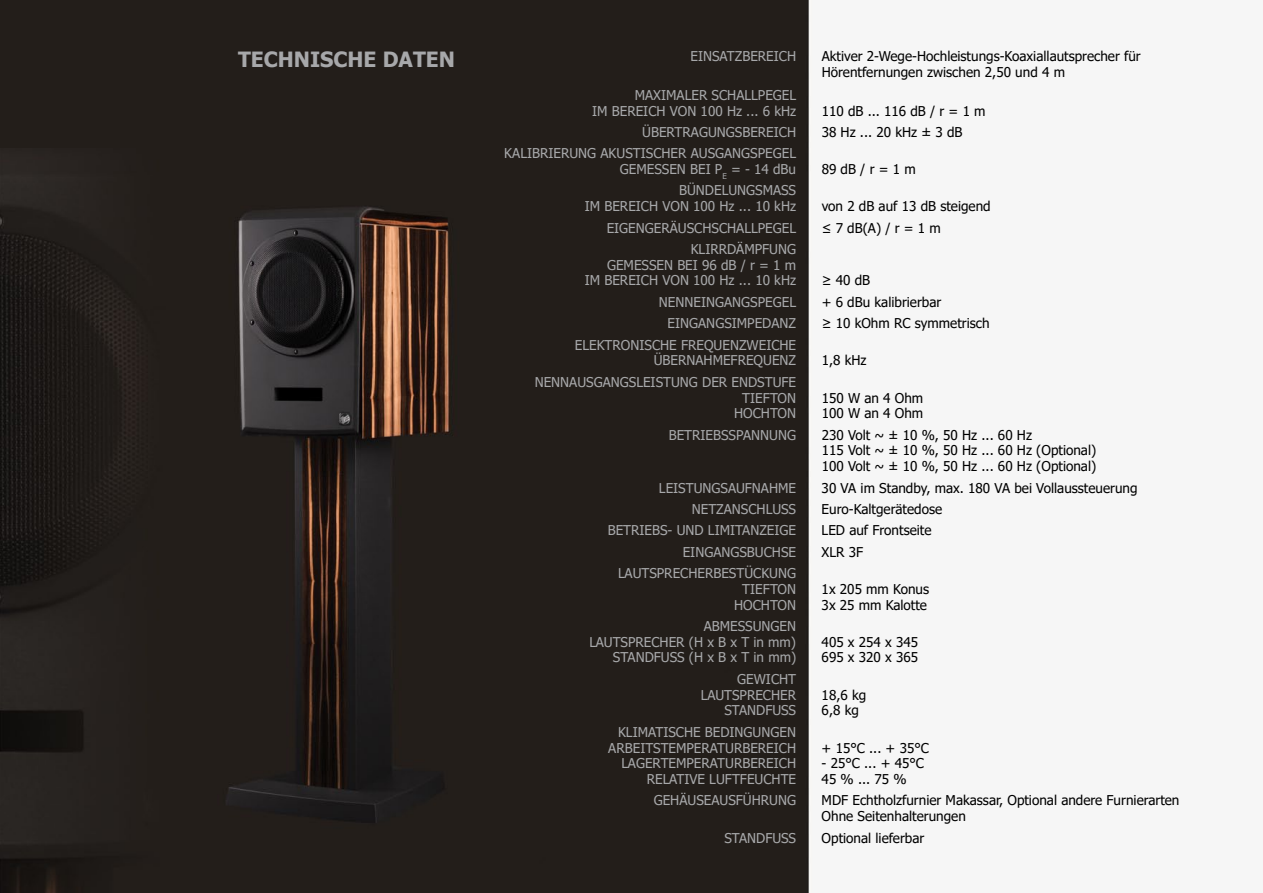
<style>
.page{position:relative;width:1263px;height:893px;background:#fff}
.page>*{position:absolute;margin:0;border:0;box-sizing:border-box;transform-origin:0 0}
.t1{font:700 21px "Tahoma";color:#a7a8aa}
.t2{font:13.5px/15.8px "Tahoma";color:#a7a8aa;text-align:right}
.t3{font:13.5px/15.8px "Tahoma";color:#000}
</style>
<div class="page">
<img style="left:0;top:0;width:812px;height:893px">
<h1 class="t1" style="left:238px;top:45px;width:218px">TECHNISCHE DATEN</h1>
<p class="t2" style="left:691px;top:49px;width:107px">EINSATZBEREICH</p>
<p class="t3" style="left:822px;top:49px;width:321px">AKTIVER 2-WEGE-HOCHLEISTUNGS-KOAXIALLAUTSPRECHER FÜR<br>HÖRENTFERNUNGEN ZWISCHEN 2,50 UND 4 M</p>
<p class="t2" style="left:635px;top:88px;width:41px">MAXIMALER</p>
<p class="t2" style="left:592px;top:88px;width:205px;text-align:left;text-indent:119px">SCHALLPEGEL<br>IM BEREICH VON 100 HZ ... 6 KHZ</p>
<p class="t3" style="left:822px;top:103px;width:165px">110 DB ... 116 DB / R = 1 M</p>
<p class="t2" style="left:642px;top:125px;width:155px">ÜBERTRAGUNGSBEREICH</p>
<p class="t3" style="left:822px;top:125px;width:141px">38 HZ ... 20 KHZ ± 3 DB</p>
<p class="t2" style="left:504px;top:146px;width:167px">KALIBRIERUNG AKUSTISCHER</p>
<p class="t2" style="left:691px;top:146px;width:60px">AUSGANGSPEGEL</p>
<p class="t2" style="left:620px;top:162px;width:18px">GEMESSE</p>
<p class="t2" style="left:677px;top:162px;width:121px">N BEI P<sub>E</sub> = - 14 DBU</p>
<p class="t3" style="left:822px;top:162px;width:96px">89 DB / R = 1 M</p>
<p class="t2" style="left:585px;top:183px;width:213px;text-align:left;text-indent:94px">BÜ NDELUNGSMASS<br>IM BEREICH VON 100 HZ ... 10 KHZ</p>
<p class="t3" style="left:822px;top:199px;width:170px">VON 2 DB AUF 13 DB STEIGEND</p>
<p class="t2" style="left:607px;top:221px;width:130px">EIGENGERÄUSCHSCHALLPEGEL</p>
<p class="t3" style="left:822px;top:221px;width:121px">≤ 7 DB(A) / R = 1 M</p>
<p class="t2" style="left:691px;top:242px;width:29px">KLIRRD</p>
<p class="t2" style="left:585px;top:242px;width:213px">ÄMPFUNG<br>GEMESSEN BEI 96 DB / R = 1 M<br>IM BEREICH VON 100 HZ ... 10 KHZ</p>
<p class="t3" style="left:822px;top:273px;width:50px">≥ 40 DB</p>
<p class="t2" style="left:659px;top:295px;width:92px">NENNEINGANGSPEGEL</p>
<p class="t3" style="left:822px;top:295px;width:121px">+ 6 DBU KALIBRIERBAR</p>
<p class="t2" style="left:668px;top:316px;width:79px">EINGANGSIMPEDA</p>
<p class="t2" style="left:779px;top:316px;width:18px">NZ</p>
<p class="t3" style="left:822px;top:316px;width:169px">≥ 10 KOHM RC SYMMETRISCH</p>
<p class="t2" style="left:575px;top:338px;width:223px">ELEKTRONISCHE FREQUENZWEICHE<br>ÜBERNAHMEFREQUENZ</p>
<p class="t3" style="left:822px;top:353px;width:46px">1,8 KHZ</p>
<p class="t2" style="left:535px;top:375px;width:263px">NENNAUSGANGSLEISTUNG DER ENDSTUFE<br>TIEFTON<br>HOCHTON</p>
<p class="t3" style="left:822px;top:390px;width:103px">150 W AN 4 OHM<br>100 W AN 4 OHM</p>
<p class="t2" style="left:669px;top:428px;width:46px">BETRIEBSSPA</p>
<p class="t2" style="left:751px;top:428px;width:45px">NNUNG</p>
<p class="t3" style="left:822px;top:428px;width:276px">230 VOLT ~ ± 10 %, 50 HZ ... 60 HZ<br>115 VOLT ~ ± 10 %, 50 HZ ... 60 HZ (OPTIONAL)<br>100 VOLT ~ ± 10 %, 50 HZ ... 60 HZ (OPTIONAL)</p>
<p class="t2" style="left:659px;top:480px;width:139px">LEISTUNGSAUFNAHME</p>
<p class="t3" style="left:822px;top:480px;width:317px">30 VA IM STANDBY, MAX. 180 VA BEI VOLLAUSSTEUERUNG</p>
<p class="t2" style="left:692px;top:502px;width:106px">NETZANSCHLUSS</p>
<p class="t3" style="left:822px;top:502px;width:122px">EURO-KALTGERÄTEDOSE</p>
<p class="t2" style="left:608px;top:523px;width:190px">BETRIEBS- UND LIMITANZEIGE</p>
<p class="t3" style="left:822px;top:523px;width:9px">LED</p>
<p class="t3" style="left:849px;top:523px;width:84px">AUF FRONTSEITE</p>
<p class="t2" style="left:683px;top:545px;width:115px">EINGANGSBUCHSE</p>
<p class="t3" style="left:822px;top:545px;width:43px">XLR 3F</p>
<p class="t2" style="left:618px;top:566px;width:32px">LAUTSPRE</p>
<p class="t2" style="left:680px;top:566px;width:17px">CHERBEST</p>
<p class="t2" style="left:734px;top:566px;width:63px">ÜCKUNG<br>TIEFTON<br>HOCHTON</p>
<p class="t3" style="left:822px;top:582px;width:109px">1X 205 MM KONUS<br>3X 25 MM KALOTTE</p>
<p class="t2" style="left:704px;top:619px;width:94px">ABMESSUNGEN</p>
<p class="t2" style="left:613px;top:635px;width:185px">(H XBXTINMM)<br>STANDFUSS (H X B X T IN MM)</p>
<p class="t3" style="left:822px;top:635px;width:98px">405 X 254 X 345<br>695 X 320 X 365</p>
<p class="t2" style="left:737px;top:672px;width:60px">GEWICHT</p>
<p class="t2" style="left:701px;top:688px;width:32px">LAUTSPRE</p>
<p class="t2" style="left:589px;top:635px;width:32px">LAUTSPRE</p>
<p class="t2" style="left:651px;top:635px;width:18px">CHER</p>
<p class="t2" style="left:724px;top:688px;width:65px;text-align:left;text-indent:39px">CHER<br>STANDFUSS</p>
<p class="t3" style="left:822px;top:688px;width:46px">18,6 KG<br>6,8 KG</p>
<p class="t2" style="left:608px;top:725px;width:189px;text-align:left;text-indent:10px">KLIMATISCHE BEDINGUNGEN<br>ARBEITSTEMPERAT</p>
<p class="t3" style="left:822px;top:740px;width:108px">+ 15°C ... + 35°C</p>
<p class="t3" style="left:822px;top:756px;width:103px">- 25°C ... + 45°C<br>45 % ... 75 %</p>
<p class="t2" style="left:725px;top:740px;width:18px">URBERE</p>
<p class="t2" style="left:774px;top:740px;width:22px">ICH</p>
<p class="t2" style="left:621px;top:756px;width:16px">LAGERTEMPERAT</p>
<p class="t2" style="left:725px;top:756px;width:18px">URBERE</p>
<p class="t2" style="left:647px;top:756px;width:151px">ICH<br>RELATIVE LUFTFEUCHTE</p>
<p class="t2" style="left:654px;top:793px;width:144px">GEHÄUSEAUSFÜ HRUNG</p>
<p class="t3" style="left:822px;top:793px;width:359px">MDF ECHTHOLZFURNIER MAKASSAR, OPTIONAL ANDERE FURNIERARTEN<br>OHNE SEITENHALTERUNGEN</p>
<p class="t2" style="left:724px;top:830px;width:65px">STANDFUSS</p>
<p class="t3" style="left:822px;top:830px;width:104px">OPTIONAL LIEFERBAR</p>
</div>
